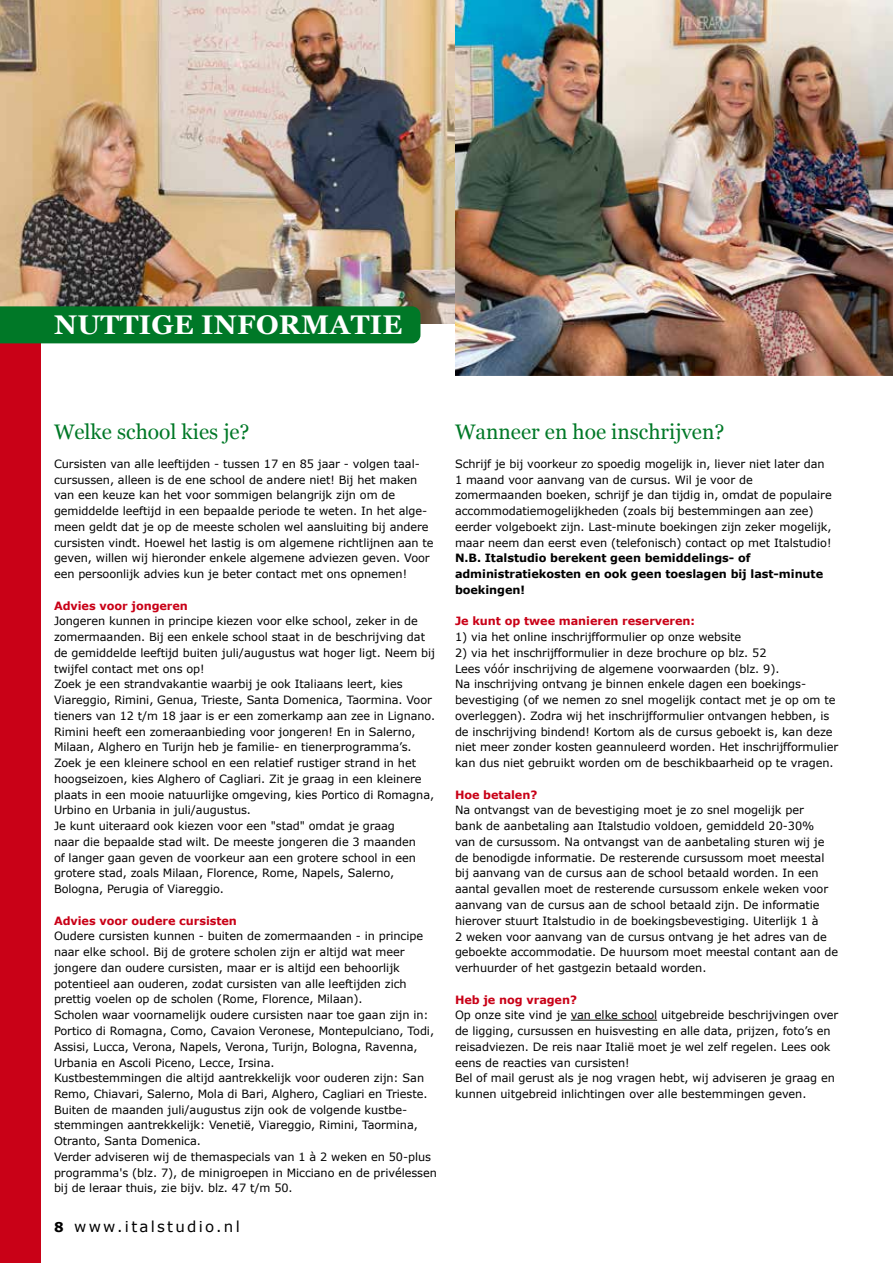
<style>
.page{position:relative;width:893px;height:1263px;background:#fff}
.page>*{position:absolute;margin:0;border:0;box-sizing:border-box;transform-origin:0 0}
.t1{font:700 27px "Georgia";letter-spacing:.01em;color:#fff}
.t2{font:21px "Georgia";color:#007827}
.t3{font:15px "Verdana";letter-spacing:.15em;color:#000}
.t4{font:11.4px/15.8px "Verdana";letter-spacing:-.005em;color:#000}
.t5{font:700 11.4px/15.8px "Verdana";letter-spacing:-.005em;color:#000}
.t6{font:700 11.4px "Verdana";letter-spacing:-.005em;color:#c90117}
.s1{font-weight:700;font-size:13.5px}
</style>
<div class="page">
<div style="left:0;top:0;width:41px;height:1263px;background:#c90117"></div>
<hr style="left:571px;top:1020px;width:86px;height:1px;background:#000">
<img style="left:0;top:0;width:455px;height:323px">
<img style="left:455px;top:0;width:438px;height:376px">
<div style="left:0;top:306px;width:420px;height:37px;background:#007827"></div>
<h1 class="t1" style="left:54px;top:305px;width:350px">NUTTIGE INFORMATIE</h1>
<h2 class="t2" style="left:54px;top:417px;width:197px">Welke school kies je?</h2>
<p class="t4" style="left:54px;top:456px;width:381px">Cursisten van alle leeftijden - tussen 17 en 85 jaar - volgen taal&shy;cursussen, alleen is de ene school de andere niet! Bij het maken van een keuze kan het voor sommigen belangrijk zijn om de gemiddelde leeftijd in een bepaalde periode te weten. In het alge&shy;meen geldt dat je op de meeste scholen wel aansluiting bij andere cursisten vindt. Hoewel het lastig is om algemene richtlijnen aan te geven, willen wij hieronder enkele algemene adviezen geven. Voor een persoonlijk advies kun je beter contact met ons opnemen!</p>
<p class="t6" style="left:54px;top:598px;width:135px">Advies voor jongeren</p>
<p class="t4" style="left:54px;top:613px;width:383px">Jongeren kunnen in principe kiezen voor elke school, zeker in de zomermaanden. Bij een enkele school staat in de beschrijving dat de gemiddelde leeftijd buiten juli/augustus wat hoger ligt. Neem bij twijfel contact met ons op!<br>Zoek je een strandvakantie waarbij je ook Italiaans leert, kies Viareggio, Rimini, Genua, Trieste, Santa Domenica, Taormina. Voor tieners van 12 t/m 18 jaar is er een zomerkamp aan zee in Lignano.<br>Rimini heeft een zomeraanbieding voor jongeren! En in Salerno, Milaan, Alghero en Turijn heb je familie- en tienerprogramma’s.<br>Zoek je een kleinere school en een relatief rustiger strand in het hoogseizoen, kies Alghero of Cagliari. Zit je graag in een kleinere plaats in een mooie natuurlijke omgeving, kies Portico di Romagna, Urbino en Urbania in juli/augustus.<br>Je kunt uiteraard ook kiezen voor een "stad" omdat je graag<br>naar die bepaalde stad wilt. De meeste jongeren die 3 maanden<br>of langer gaan geven de voorkeur aan een grotere school in een grotere stad, zoals Milaan, Florence, Rome, Napels, Salerno, Bologna, Perugia of Viareggio.</p>
<p class="t6" style="left:54px;top:913px;width:185px">Advies voor oudere cursisten</p>
<p class="t4" style="left:54px;top:928px;width:384px">Oudere cursisten kunnen - buiten de zomermaanden - in principe naar elke school. Bij de grotere scholen zijn er altijd wat meer jongere dan oudere cursisten, maar er is altijd een behoorlijk potentieel aan ouderen, zodat cursisten van alle leeftijden zich prettig voelen op de scholen (Rome, Florence, Milaan).<br>Scholen waar voornamelijk oudere cursisten naar toe gaan zijn in:<br>Portico di Romagna, Como, Cavaion Veronese, Montepulciano, Todi, Assisi, Lucca, Verona, Napels, Verona, Turijn, Bologna, Ravenna, Urbania en Ascoli Piceno, Lecce, Irsina.<br>Kustbestemmingen die altijd aantrekkelijk voor ouderen zijn: San Remo, Chiavari, Salerno, Mola di Bari, Alghero, Cagliari en Trieste.<br>Buiten de maanden juli/augustus zijn ook de volgende kustbe&shy;stemmingen aantrekkelijk: Venetië, Viareggio, Rimini, Taormina, Otranto, Santa Domenica.<br>Verder adviseren wij de themaspecials van 1 à 2 weken en 50-plus programma's (blz. 7), de minigroepen in Micciano en de privélessen bij de leraar thuis, zie bijv. blz. 47 t/m 50.</p>
<h3 class="t3" style="left:54px;top:1216px;width:187px"><span class="s1">8</span> www.italstudio.nl</h3>
<h2 class="t2" style="left:455px;top:417px;width:271px">Wanneer en hoe inschrijven?</h2>
<p class="t4" style="left:455px;top:456px;width:378px">Schrijf je bij voorkeur zo spoedig mogelijk in, liever niet later dan 1 maand voor aanvang van de cursus. Wil je voor de zomermaanden boeken, schrijf je dan tijdig in, omdat de populaire accommodatiemogelijkheden (zoals bij bestemmingen aan zee) eerder volgeboekt zijn. Last-minute boekingen zijn zeker mogelijk, maar neem dan eerst even (telefonisch) contact op met Italstudio!</p>
<p class="t5" style="left:455px;top:550px;width:370px">N.B. Italstudio berekent geen bemiddelings- of administratiekosten en ook geen toeslagen bij last-minute boekingen!</p>
<p class="t6" style="left:455px;top:614px;width:242px">Je kunt op twee manieren reserveren:</p>
<p class="t4" style="left:455px;top:629px;width:288px">1) via het online inschrijfformulier op onze website</p>
<p class="t4" style="left:455px;top:645px;width:385px">2) via het inschrijfformulier in deze brochure op blz. 52<br>Lees vóór inschrijving de algemene voorwaarden (blz. 9).<br>Na inschrijving ontvang je binnen enkele dagen een boekings&shy;bevestiging (of we nemen zo snel mogelijk contact met je op om te overleggen). Zodra wij het inschrijfformulier ontvangen hebben, is de inschrijving bindend! Kortom als de cursus geboekt is, kan deze niet meer zonder kosten geannuleerd worden. Het inschrijfformulier kan dus niet gebruikt worden om de beschikbaarheid op te vragen.</p>
<p class="t6" style="left:455px;top:787px;width:84px">Hoe betalen?</p>
<p class="t4" style="left:455px;top:803px;width:385px">Na ontvangst van de bevestiging moet je zo snel mogelijk per<br>bank de aanbetaling aan Italstudio voldoen, gemiddeld 20-30%<br>van de cursussom. Na ontvangst van de aanbetaling sturen wij je de benodigde informatie. De resterende cursussom moet meestal bij aanvang van de cursus aan de school betaald worden. In een aantal gevallen moet de resterende cursussom enkele weken voor aanvang van de cursus aan de school betaald zijn. De informatie hierover stuurt Italstudio in de boekingsbevestiging. Uiterlijk 1 à<br>2 weken voor aanvang van de cursus ontvang je het adres van de geboekte accommodatie. De huursom moet meestal contant aan de verhuurder of het gastgezin betaald worden.</p>
<p class="t6" style="left:455px;top:992px;width:124px">Heb je nog vragen?</p>
<p class="t4" style="left:455px;top:1007px;width:385px">Op onze site vind je van elke school uitgebreide beschrijvingen over de ligging, cursussen en huisvesting en alle data, prijzen, foto’s en reisadviezen. De reis naar Italië moet je wel zelf regelen. Lees ook eens de reacties van cursisten!<br>Bel of mail gerust als je nog vragen hebt, wij adviseren je graag en kunnen uitgebreid inlichtingen over alle bestemmingen geven.</p>
</div>
